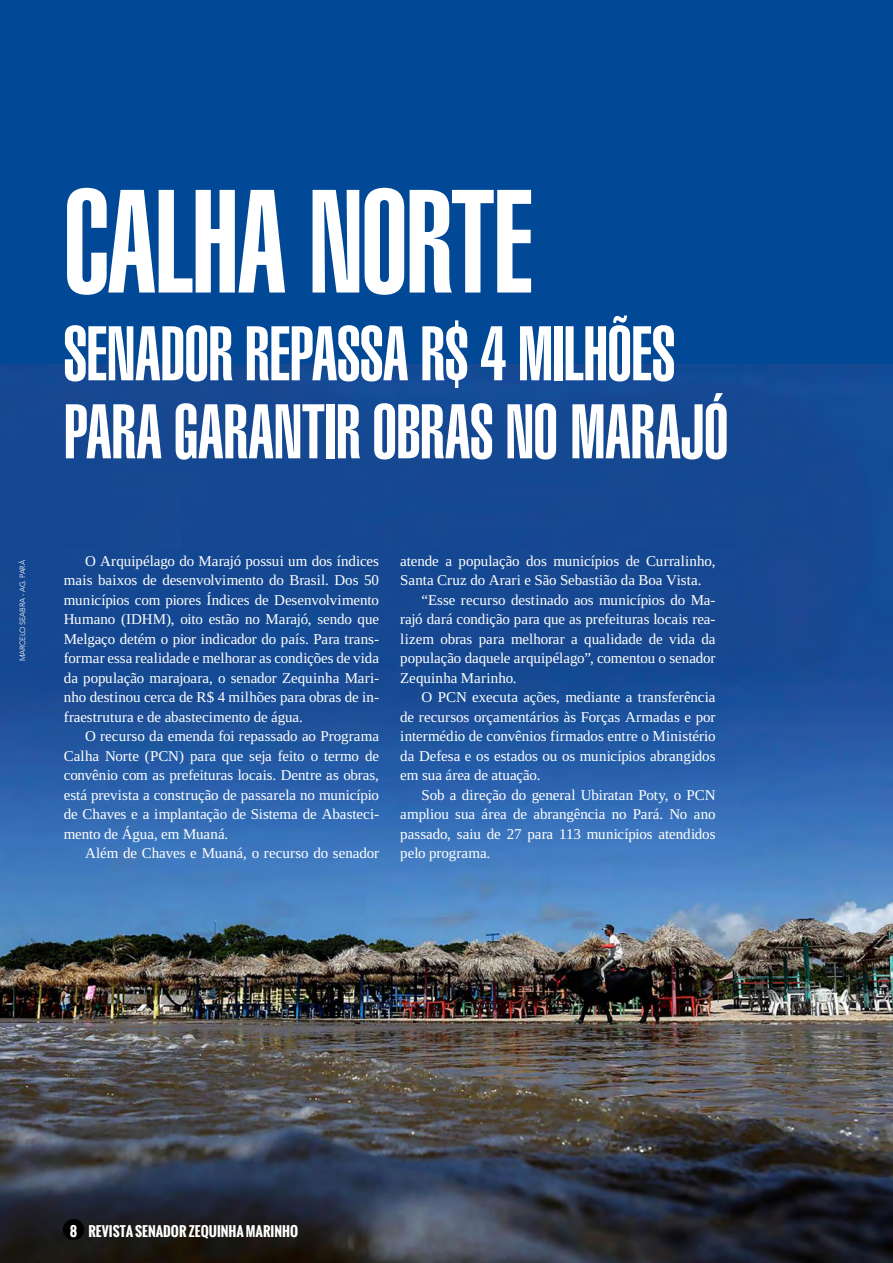
<style>
.page{position:relative;width:893px;height:1263px;background:#fff}
.page>*{position:absolute;margin:0;border:0;box-sizing:border-box;transform-origin:0 0}
.t1{font:900 extra-condensed 142.5px "Swiss 911 BT";color:#fff}
.t2{font:900 extra-condensed 75px/78px "Swiss 911 BT";color:#fff}
.t3{font:15px/19.5px "Ascender Serif W02";letter-spacing:-.005em;color:#fff;text-align:justify}
.t4{font:15px "Ascender Serif W02";letter-spacing:.015em;color:#fff}
.t5{font:700 13.5px "Oswald";color:#fff}
.t6{font:300 7.5px "Avenir LT Std";letter-spacing:-.025em;color:#fff}
</style>
<div class="page">
<div style="left:0;top:0;width:893px;height:554px;background:#014997"></div>
<img style="left:0;top:365px;width:893px;height:898px">
<div style="left:63px;top:1219px;width:21px;height:21px;background:#000;border-radius:50%"></div>
<h1 class="t1" style="left:64px;top:165px;width:470px">CALHA NORTE</h1>
<h2 class="t2" style="left:64px;top:316px;width:666px">SENADOR REPASSA R$ 4 MILHÕES<br>PARA GARANTIR OBRAS NO MARAJÓ</h2>
<p class="t6" style="left:18px;top:661px;width:103px;rotate:-90deg">MARCELO SEABRA - AG. PARÁ</p>
<p class="t3" style="left:64px;top:551px;width:317px;text-indent:21px">O Arquipélago do Marajó possui um dos índices mais baixos de desenvolvimento do Brasil. Dos 50 municípios com piores Índices de Desenvolvimento Humano (IDHM), oito estão no Marajó, sendo que Melgaço detém o pior indicador do país. Para trans&shy;formar essa realidade e melhorar as condições de vida da população marajoara, o senador Zequinha Mari&shy;nho destinou cerca de R$ 4 milhões para obras de in&shy;fraestrutura e de abastecimento de água.</p>
<p class="t3" style="left:64px;top:727px;width:317px;text-indent:21px">O recurso da emenda foi repassado ao Programa Calha Norte (PCN) para que seja feito o termo de convênio com as prefeituras locais. Dentre as obras, está prevista a construção de passarela no município de Chaves e a implantação de Sistema de Abasteci&shy;mento de Água, em Muaná.</p>
<p class="t3" style="left:85px;top:844px;width:295px">Além de Chaves e Muaná, o recurso do senador</p>
<p class="t3" style="left:400px;top:551px;width:317px">atende a população dos municípios de Curralinho,</p>
<p class="t3" style="left:400px;top:571px;width:303px">Santa Cruz do Arari e São Sebastião da Boa Vista.</p>
<p class="t3" style="left:422px;top:590px;width:295px">“Esse recurso destinado aos municípios do Ma-</p>
<p class="t3" style="left:400px;top:610px;width:317px">rajó dará condição para que as prefeituras locais rea-</p>
<p class="t3" style="left:400px;top:629px;width:317px">lizem obras para melhorar a qualidade de vida da</p>
<p class="t3" style="left:400px;top:649px;width:317px">população daquele arquipélago”, comentou o senador</p>
<p class="t4" style="left:400px;top:669px;width:118px">Zequinha Marinho.</p>
<p class="t3" style="left:422px;top:688px;width:295px">O PCN executa ações, mediante a transferência</p>
<p class="t3" style="left:400px;top:707px;width:317px">de recursos orçamentários às Forças Armadas e por</p>
<p class="t3" style="left:400px;top:727px;width:317px">intermédio de convênios firmados entre o Ministério</p>
<p class="t3" style="left:400px;top:746px;width:317px">da Defesa e os estados ou os municípios abrangidos</p>
<p class="t3" style="left:400px;top:766px;width:142px">em sua área de atuação.</p>
<p class="t3" style="left:422px;top:785px;width:296px">Sob a direção do general Ubiratan Poty, o PCN</p>
<p class="t3" style="left:400px;top:805px;width:317px">ampliou sua área de abrangência no Pará. No ano</p>
<p class="t3" style="left:400px;top:824px;width:317px">passado, saiu de 27 para 113 municípios atendidos</p>
<p class="t3" style="left:400px;top:844px;width:92px">pelo programa.</p>
<p class="t5" style="left:70px;top:1221px;width:230px">8 REVISTA SENADOR ZEQUINHA MARINHO</p>
</div>
